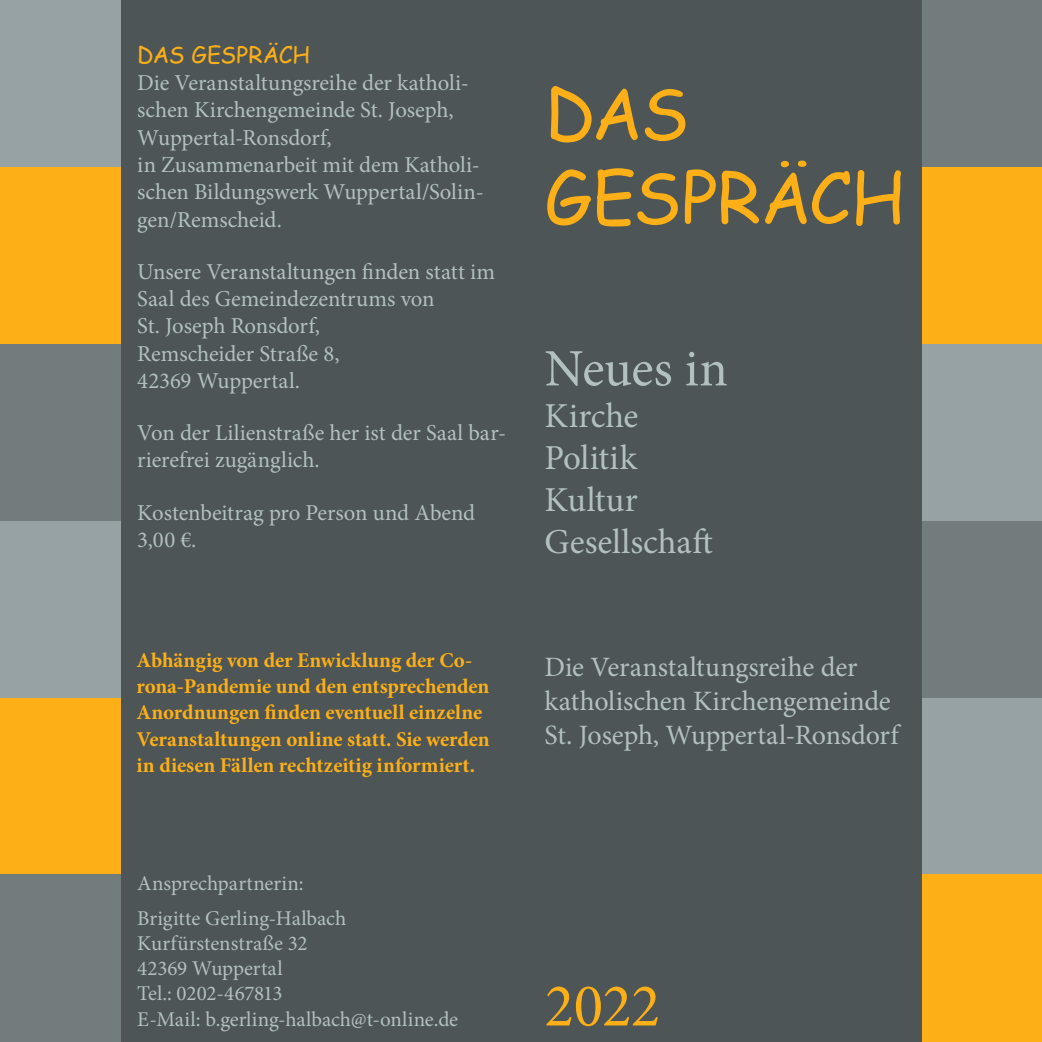
<style>
.page{position:relative;width:1042px;height:1042px;background:#4d5556}
.page>*{position:absolute;margin:0;border:0;box-sizing:border-box;transform-origin:0 0}
.t1{font:70px/84px "Comic Sans MS";letter-spacing:-.015em;color:#fcaf17}
.t2{font:61.25px "Minion Pro";color:#fcaf17}
.t3{font:52.5px "Minion Pro";letter-spacing:-.01em;color:#b2c0c0}
.t4{font:35px/42px "Minion Pro";color:#b2c0c0}
.t5{font:28px/33.6px "Minion Pro";letter-spacing:-.01em;color:#b2c0c0}
.t6{font:22.75px/27.3px "Minion Pro";letter-spacing:-.005em;color:#b2c0c0}
.t7{font:22.75px "Comic Sans MS";letter-spacing:-.005em;color:#fcaf17}
.t8{font:700 21px/26.2px "Minion Pro";letter-spacing:-.005em;color:#fcaf17}
.t9{font:21px/25.2px "Minion Pro";letter-spacing:-.005em;color:#b2c0c0}
</style>
<div class="page">
<div style="left:0;top:0;width:120px;height:167px;background:#96a2a3"></div>
<div style="left:923px;top:0;width:119px;height:167px;background:#727c7d"></div>
<div style="left:0;top:167px;width:120px;height:177px;background:#fcaf17"></div>
<div style="left:923px;top:167px;width:119px;height:177px;background:#fcaf17"></div>
<div style="left:0;top:344px;width:120px;height:177px;background:#727c7d"></div>
<div style="left:923px;top:344px;width:119px;height:177px;background:#96a2a3"></div>
<div style="left:0;top:521px;width:120px;height:177px;background:#96a2a3"></div>
<div style="left:923px;top:521px;width:119px;height:177px;background:#727c7d"></div>
<div style="left:0;top:698px;width:120px;height:177px;background:#fcaf17"></div>
<div style="left:923px;top:698px;width:119px;height:177px;background:#96a2a3"></div>
<div style="left:0;top:875px;width:120px;height:167px;background:#727c7d"></div>
<div style="left:923px;top:875px;width:119px;height:167px;background:#fcaf17"></div>
<p class="t7" style="left:137px;top:38px;width:174px">DAS GESPRÄCH</p>
<p class="t6" style="left:137px;top:69px;width:348px">Die Veranstaltungsreihe der katholi&shy;schen Kirchengemeinde St. Joseph,<br>Wuppertal-Ronsdorf,<br>in Zusammenarbeit mit dem Katholi&shy;schen Bildungswerk Wuppertal/Solin&shy;gen/Remscheid.</p>
<p class="t6" style="left:137px;top:258px;width:359px">Unsere Veranstaltungen finden statt im<br>Saal des Gemeindezentrums von<br>St. Joseph Ronsdorf,<br>Remscheider Straße 8,<br>42369 Wuppertal.</p>
<p class="t6" style="left:137px;top:419px;width:370px">Von der Lilienstraße her ist der Saal bar&shy;rierefrei zugänglich.</p>
<p class="t6" style="left:137px;top:499px;width:339px">Kostenbeitrag pro Person und Abend<br>3,00 €.</p>
<p class="t8" style="left:136px;top:647px;width:355px">Abhängig von der Enwicklung der Co&shy;rona-Pandemie und den entsprechenden Anordnungen finden eventuell einzelne Veranstaltungen online statt. Sie werden in diesen Fällen rechtzeitig informiert.</p>
<p class="t9" style="left:137px;top:865px;width:210px;line-height:35.2px">Ansprechpartnerin:<br>Brigitte Gerling-Halbach</p>
<p class="t9" style="left:137px;top:931px;width:322px">Kurfürstenstraße 32<br>42369 Wuppertal<br>Tel.: 0202-467813<br>E-Mail: b.gerling-halbach@t-online.de</p>
<h1 class="t1" style="left:544px;top:69px;width:362px">DAS<br>GESPRÄCH</h1>
<h3 class="t3" style="left:544px;top:333px;width:185px">Neues in</h3>
<h3 class="t4" style="left:544px;top:395px;width:170px">Kirche<br>Politik<br>Kultur<br>Gesellschaft</h3>
<p class="t5" style="left:544px;top:651px;width:355px">Die Veranstaltungsreihe der katholischen Kirchengemeinde<br>St. Joseph, Wuppertal-Ronsdorf</p>
<h2 class="t2" style="left:544px;top:965px;width:117px">2022</h2>
</div>
